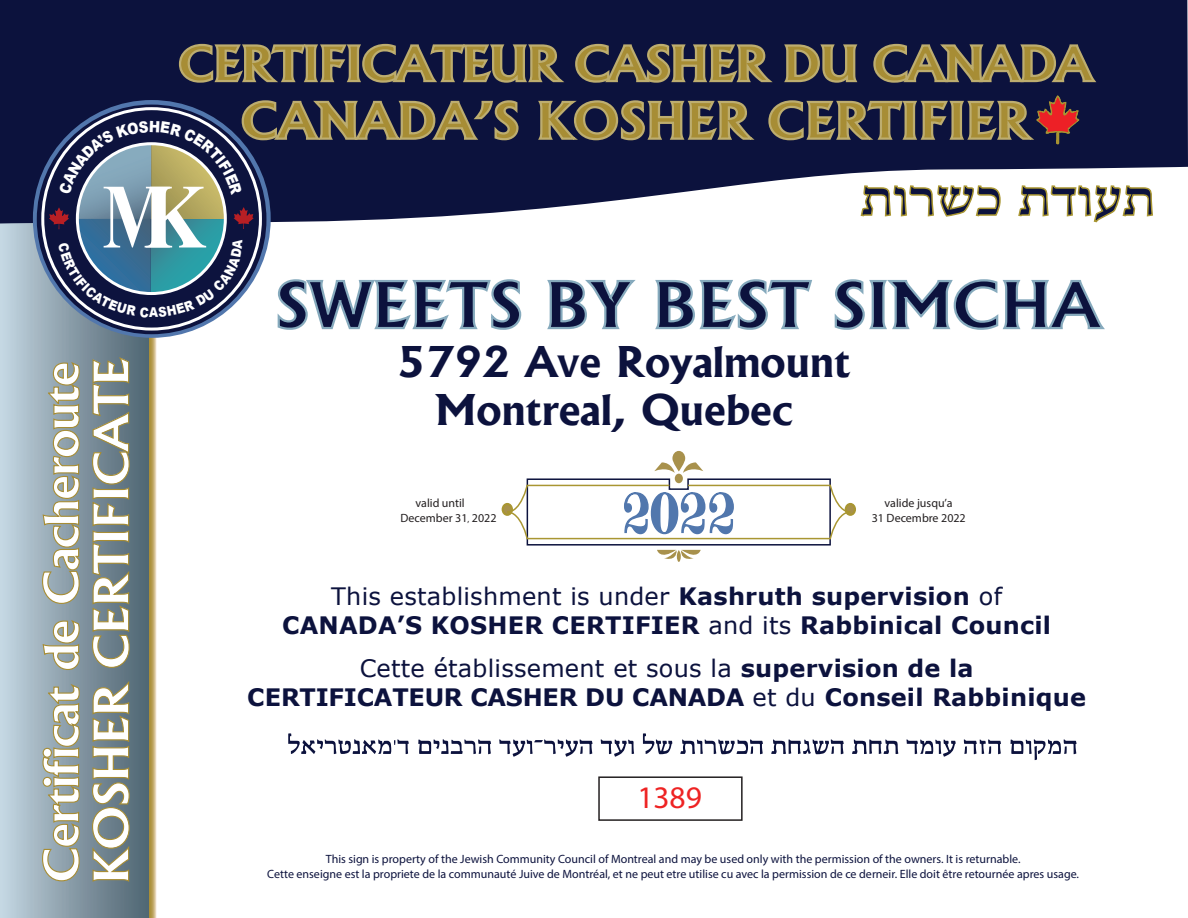
<style>
.page{position:relative;width:1188px;height:918px;background:#fff}
.page>*{position:absolute;margin:0;border:0;box-sizing:border-box;transform-origin:0 0}
.t1{font:700 61.5px "Albertus";color:#0c123d;scale:1.08 1}
.t2{font:61.2px "Modern";color:#5177ad}
.t3{font:700 48px "Albertus";color:#a78d35;scale:1.08 1}
.t4{font:700 46.5px "Albertus";letter-spacing:-.025em;color:#fff;scale:1.08 1}
.t5{font:700 46.5px "Albertus";letter-spacing:-.025em;color:#a78d35;scale:1.08 1}
.t6{font:700 40.5px/48.6px "Albertus";color:#0c123d;text-align:center;scale:1.08 1}
.t7{font:31.5px "Myriad";color:#ee2323}
.t8{font:700 24px/28.8px "Verdana";letter-spacing:.01em;color:#0c123d;text-align:center}
.t9{font:700 24px/28.8px "Verdana";letter-spacing:-.01em;color:#0c123d;text-align:center}
.t10{font:12px/14.4px "Myriad Pro";color:#0c123d;text-align:center}
.t11{font:12px "Myriad Pro";color:#231f20}
.s1{font-size:9px}
.s2{font-weight:400}
.s3{font-family:"Myriad"}
</style>
<div class="page">
<svg style="left:149px;top:338px;width:7px;height:580px;background:#c0a867"></svg>
<div style="left:0;top:0;width:149px;height:918px;background:linear-gradient(to right,#c1d2de,#4d6270)"></div>
<svg style="left:0;top:0;width:1188px;height:223px;background:#2d3358"></svg>
<svg style="left:178px;top:43px;width:390px;height:41px;background:#3f3e4b"></svg>
<svg style="left:574px;top:42px;width:202px;height:42px;background:#3c3c4a"></svg>
<svg style="left:782px;top:43px;width:77px;height:41px;background:#3c3c4a"></svg>
<svg style="left:872px;top:43px;width:227px;height:41px;background:#3a3a4a"></svg>
<svg style="left:536px;top:99px;width:222px;height:43px;background:#3b3b4a"></svg>
<svg style="left:91px;top:679px;width:39px;height:204px;background:#74817e"></svg>
<svg style="left:91px;top:356px;width:39px;height:313px;background:#728182"></svg>
<svg style="left:288px;top:733px;width:121px;height:21px"></svg>
<svg style="left:418px;top:739px;width:73px;height:15px"></svg>
<svg style="left:499px;top:739px;width:94px;height:18px"></svg>
<svg style="left:601px;top:739px;width:33px;height:18px"></svg>
<svg style="left:643px;top:733px;width:29px;height:21px"></svg>
<svg style="left:680px;top:740px;width:83px;height:14px"></svg>
<svg style="left:771px;top:739px;width:73px;height:15px"></svg>
<svg style="left:852px;top:739px;width:46px;height:15px"></svg>
<svg style="left:906px;top:739px;width:50px;height:18px"></svg>
<svg style="left:964px;top:740px;width:37px;height:14px"></svg>
<svg style="left:1010px;top:739px;width:67px;height:21px"></svg>
<div style="left:598px;top:776px;width:145px;height:45px;border:2px solid #231f20"></div>
<svg style="left:547px;top:280px;width:89px;height:50px"></svg>
<svg style="left:655px;top:279px;width:157px;height:51px"></svg>
<svg style="left:834px;top:279px;width:271px;height:51px"></svg>
<svg style="left:860px;top:184px;width:141px;height:33px"></svg>
<svg style="left:1017px;top:185px;width:137px;height:38px"></svg>
<div style="left:503px;top:504px;width:9px;height:11px;background:#a8914c;border-radius:50%"></div>
<div style="left:502px;top:503px;width:11px;height:13px;border:2px solid #a99632;border-radius:50%"></div>
<div style="left:846px;top:504px;width:9px;height:11px;background:#a8914c;border-radius:50%"></div>
<div style="left:845px;top:503px;width:11px;height:13px;border:2px solid #a99632;border-radius:50%"></div>
<svg style="left:767px;top:95px;width:313px;height:50px;background:#3b3345"></svg>
<svg style="left:41px;top:682px;width:40px;height:200px;background:#95a19d"></svg>
<svg style="left:42px;top:619px;width:38px;height:52px;background:#95a09c"></svg>
<svg style="left:41px;top:361px;width:40px;height:244px;background:#95a19e"></svg>
<svg style="left:506px;top:451px;width:346px;height:111px"></svg>
<svg style="left:49px;top:99px;width:473px;height:233px"></svg>
<h3 class="t5" style="left:178px;top:35px;width:849px">CERTIFICATEUR CASHER DU CANADA</h3>
<h3 class="t3" style="left:241px;top:91px;width:732px">CANADA’S KOSHER CERTIFIER</h3>
<h3 class="t4" style="left:33px;top:883px;width:484px;rotate:-90deg">Certificat de Cacheroute</h3>
<h3 class="t4" style="left:83px;top:884px;width:490px;rotate:-90deg">KOSHER CERTIFICATE</h3>
<h1 class="t1" style="left:275px;top:267px;width:766px">SWEETS BY BEST SIMCHA</h1>
<h3 class="t6" style="left:398px;top:337px;width:421px">5792 Ave Royalmount<br>Montreal, Quebec</h3>
<h2 class="t2" style="left:622px;top:483px;width:115px">2022</h2>
<p class="t11" style="left:416px;top:496px;width:51px">valid until</p>
<p class="t11" style="left:885px;top:496px;width:69px">valide jusqu’a</p>
<p class="t11" style="left:401px;top:510px;width:98px">December 31<span class="s1">,</span> 2022</p>
<p class="t11" style="left:872px;top:510px;width:96px">31 Decembre 2022</p>
<h3 class="t8" style="left:282px;top:581px;width:770px"><span class="s2">This establishment is under</span> Kashruth supervision <span class="s2">of<br></span>CANADA’S KOSHER CERTIFIER <span class="s2">and its</span> Rabbinical Council</h3>
<h3 class="t9" style="left:247px;top:653px;width:840px"><span class="s2">Cette établissement et sous la</span> supervision de la<br>CERTIFICATEUR CASHER DU CANADA <span class="s2">et du</span> Conseil Rabbinique</h3>
<h3 class="t7" style="left:637px;top:778px;width:66px">1389</h3>
<p class="t10" style="left:267px;top:852px;width:813px">This sign is property of the Jewish Community Council of Montreal and may be used only with the permission of the owners. It is returnable.<br>Cette enseigne est la propriete de la communaut<span class="s3">é</span> Juive de Montr<span class="s3">é</span>al, et ne peut etre utilise cu avec la permission de ce derneir. Elle doit être retourn<span class="s3">é</span>e apres usage.</p>
</div>
